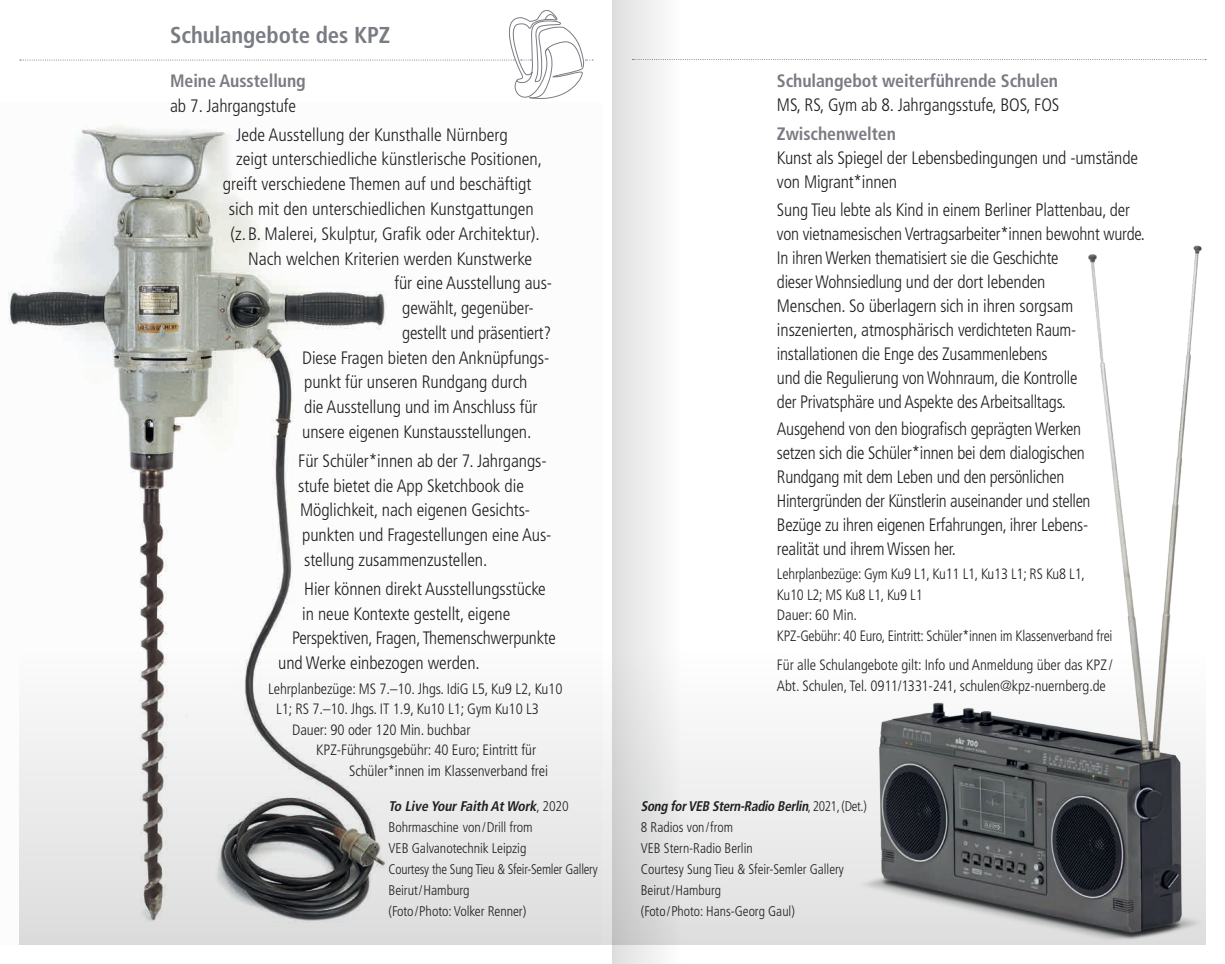
<style>
.page{position:relative;width:1225px;height:964px;background:#fff}
.page>*{position:absolute;margin:0;border:0;box-sizing:border-box;transform-origin:0 0}
.t1{font:700 condensed 23px "Frutiger LT Std";letter-spacing:-.005em;color:#7a7c83}
.t2{font:300 condensed 18px/24px "Frutiger LT Std";letter-spacing:-.01em;color:#231f20}
.t3{font:300 condensed 18px/24px "Frutiger LT Std";letter-spacing:-.01em;color:#231f20;scale:.96 1}
.t4{font:700 condensed 18px "Frutiger LT Std";letter-spacing:-.005em;color:#7a7c83}
.t5{font:300 condensed 15px/20.4px "Frutiger LT Std";letter-spacing:-.005em;color:#231f20}
.t6{font:300 condensed 14px/21px "Frutiger LT Std";letter-spacing:-.005em;color:#231f20}
.t7{font:300 condensed 14px/21px "Frutiger LT Std";letter-spacing:-.005em;color:#231f20;scale:.95 1}
.s1{font-weight:700;font-style:italic}
</style>
<div class="page">
<div style="left:20px;top:653px;width:1185px;height:291px;background:linear-gradient(to bottom,#fefefe,#dfdfdf)"></div>
<img style="left:8px;top:124px;width:594px;height:820px">
<svg style="left:680px;top:59px;width:526px;height:1px"></svg>
<svg style="left:20px;top:10px;width:573px;height:89px"></svg>
<img style="left:803px;top:245px;width:403px;height:700px">
<svg style="left:612px;top:0;width:68px;height:964px"></svg>
<p class="t1" style="left:170px;top:21px;width:222px">Schulangebote des KPZ</p>
<p class="t4" style="left:170px;top:70px;width:137px">Meine Ausstellung</p>
<p class="t2" style="left:236px;top:91px;width:273px;line-height:29px;text-indent:-66px">ab 7. Jahrgangstufe<br>Jede Ausstellung der Kunsthalle Nürnberg</p>
<p class="t2" style="left:236px;top:147px;width:308px">zeigt unterschiedliche künstlerische Positionen,</p>
<p class="t2" style="left:223px;top:172px;width:310px">greift verschiedene Themen auf und beschäftigt</p>
<p class="t2" style="left:229px;top:197px;width:307px">sich mit den unterschiedlichen Kunstgattungen</p>
<p class="t2" style="left:230px;top:222px;width:311px">(z. B. Malerei, Skulptur, Grafik oder Architektur).</p>
<p class="t2" style="left:248px;top:246px;width:285px">Nach welchen Kriterien werden Kunstwerke</p>
<p class="t2" style="left:394px;top:271px;width:159px">für eine Ausstellung aus-</p>
<p class="t2" style="left:402px;top:296px;width:133px">gewählt, gegenüber-</p>
<p class="t2" style="left:402px;top:321px;width:150px">gestellt und präsentiert?</p>
<p class="t2" style="left:302px;top:345px;width:249px">Diese Fragen bieten den Anknüpfungs-</p>
<p class="t2" style="left:304px;top:370px;width:225px">punkt für unseren Rundgang durch</p>
<p class="t2" style="left:304px;top:395px;width:235px">die Ausstellung und im Anschluss für</p>
<p class="t2" style="left:302px;top:420px;width:231px">unsere eigenen Kunstausstellungen.</p>
<p class="t2" style="left:298px;top:449px;width:250px">Für Schüler*innen ab der 7. Jahrgangs-</p>
<p class="t2" style="left:298px;top:473px;width:227px">stufe bietet die App Sketchbook die</p>
<p class="t2" style="left:300px;top:498px;width:231px">Möglichkeit, nach eigenen Gesichts-</p>
<p class="t2" style="left:302px;top:523px;width:251px">punkten und Fragestellungen eine Aus-</p>
<p class="t2" style="left:304px;top:548px;width:185px">stellung zusammenzustellen.</p>
<p class="t2" style="left:304px;top:577px;width:243px">Hier können direkt Ausstellungsstücke</p>
<p class="t2" style="left:302px;top:601px;width:210px">in neue Kontexte gestellt, eigene</p>
<p class="t3" style="left:292px;top:626px;width:276px">Perspektiven, Fragen, Themenschwerpunkte</p>
<p class="t2" style="left:278px;top:651px;width:203px">und Werke einbezogen werden.</p>
<p class="t5" style="left:268px;top:679px;width:296px">Lehrplanbezüge: MS 7.–10. Jhgs. IdiG L5, Ku9 L2, Ku10</p>
<p class="t5" style="left:276px;top:699px;width:264px">L1; RS 7.–10. Jhgs. IT 1.9, Ku10 L1; Gym Ku10 L3</p>
<p class="t5" style="left:292px;top:720px;width:180px">Dauer: 90 oder 120 Min. buchbar</p>
<p class="t5" style="left:316px;top:740px;width:221px">KPZ-Führungsgebühr: 40 Euro; Eintritt für</p>
<p class="t5" style="left:349px;top:761px;width:200px">Schüler*innen im Klassenverband frei</p>
<p class="t6" style="left:388px;top:796px;width:211px"><span class="s1">To Live YourFaith AtWork</span>, 2 0 2 0<br>Bohrmaschine von/Drill from<br>VEB Galvanotechnik Leipzig<br>Courtesy the Sung Tieu &amp; Sfeir-Semler Gallery<br>Beirut/Hamburg<br>(Foto/Photo: Volker Renner)</p>
<p class="t4" style="left:777px;top:70px;width:283px">Schulangebot weiterführende Schulen</p>
<p class="t2" style="left:777px;top:93px;width:284px">MS, RS, Gym ab 8. Jahrgangsstufe, BOS, FOS</p>
<p class="t4" style="left:777px;top:123px;width:121px">Zwischenwelten</p>
<p class="t2" style="left:777px;top:146px;width:362px">Kunst als Spiegel der Lebensbedingungen und -umstände von Migrant*innen</p>
<p class="t2" style="left:777px;top:198px;width:369px">Sung Tieu lebte als Kind in einem Berliner Plattenbau, der von vietnamesischen Vertragsarbeiter*innen bewohnt wurde.<br>In ihren Werken thematisiert sie die Geschichte<br>dieser Wohnsiedlung und der dort lebenden<br>Menschen. So überlagern sich in ihren sorgsam inszenierten, atmosphärisch verdichteten Raum&shy;installationen die Enge des Zusammenlebens<br>und die Regulierung von Wohnraum, die Kontrolle<br>der Privatsphäre und Aspekte des Arbeitsalltags.</p>
<p class="t3" style="left:777px;top:417px;width:328px">Ausgehend von den biografisch geprägten Werken setzen sich die Schüler*innen bei dem dialogischen Rundgang mit dem Leben und den persönlichen Hintergründen der Künstlerin auseinander und stellen Bezüge zu ihren eigenen Erfahrungen, ihrer Lebens&shy;realität und ihrem Wissen her.</p>
<p class="t5" style="left:777px;top:564px;width:337px">Lehrplanbezüge: Gym Ku9 L1, Ku11 L1, Ku13 L1; RS Ku8 L1, Ku10 L2; MS Ku8 L1, Ku9 L1<br>Dauer: 60 Min.<br>KPZ-Gebühr: 40 Euro, Eintritt: Schüler*innen im Klassenverband frei</p>
<p class="t5" style="left:777px;top:655px;width:337px">Für alle Schulangebote gilt: Info und Anmeldung über das KPZ/<br>Abt. Schulen, Tel. 0911/1331-241, schulen@kpz-nuernberg.de</p>
<p class="t7" style="left:641px;top:796px;width:240px"><span class="s1">Song forVEB Stern-Radio Berlin</span>, 2 0 2 1 , ( D e t . )<br>8 Radios von/from<br>VEB Stern-Radio Berlin<br>Courtesy Sung Tieu &amp; Sfeir-Semler Gallery<br>Beirut/Hamburg<br>(Foto/Photo: Hans-Georg Gaul)</p>
</div>
